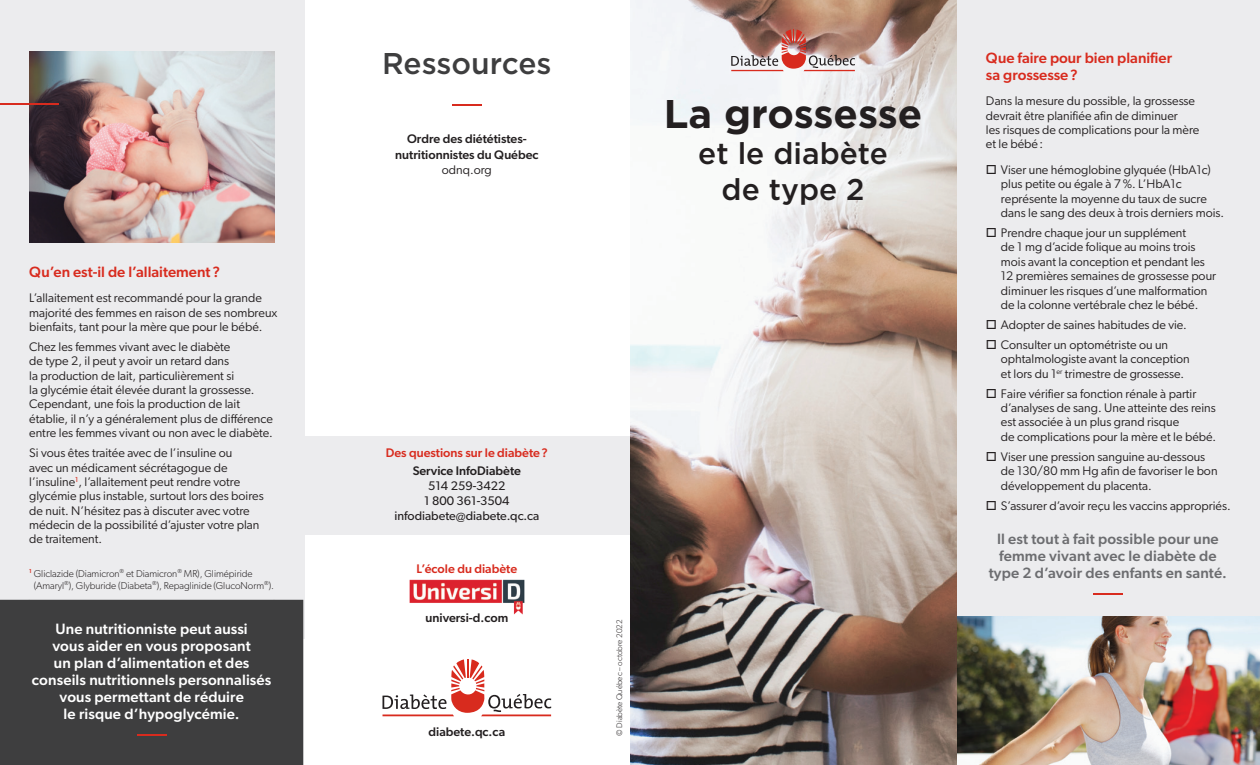
<style>
.page{position:relative;width:1260px;height:765px;background:#fff}
.page>*{position:absolute;margin:0;border:0;box-sizing:border-box;transform-origin:0 0}
.t1{font:700 40px "Gotham";color:#231f20}
.t2{font:500 30px/36.2px "Gotham";color:#231f20;text-align:center}
.t3{font:500 30px "Gotham";color:#3e3e3f}
.t4{font:500 15px/16.9px "Gibson";letter-spacing:.01em;color:#fff;text-align:center}
.t5{font:500 15px/16.9px "Gibson";letter-spacing:.01em;color:#6c6d70;text-align:center}
.t6{font:500 15px/16.2px "Gibson";color:#d82b1e}
.t7{font:12.5px/14.4px "Gibson";color:#231f20}
.t8{font:500 12.5px/16.2px "Gibson";color:#231f20;text-align:center}
.t9{font:12.5px/15px "Gibson";color:#231f20;text-align:center}
.t10{font:500 12.5px "Gibson";color:#d82b1e}
.t11{font:300 10px/12px "Gibson";letter-spacing:-.005em;color:#231f20}
.t12{font:300 8.12px "Gibson";color:#231f20}
</style>
<div class="page">
<div style="left:956px;top:0;width:304px;height:641px;background:#ececee"></div>
<img style="left:956px;top:617px;width:304px;height:148px">
<img style="left:630px;top:0;width:326px;height:765px">
<div style="left:0;top:0;width:304px;height:638px;background:#ececee"></div>
<img style="left:29px;top:51px;width:245px;height:192px">
<hr style="left:0;top:104px;width:59px;height:1px;background:#d82b1e">
<div style="left:304px;top:436px;width:326px;height:99px;background:#ececee"></div>
<svg style="left:382px;top:659px;width:169px;height:57px"></svg>
<img style="left:731px;top:29px;width:124px;height:42px">
<img style="left:409px;top:579px;width:116px;height:36px">
<hr style="left:1093px;top:593px;width:30px;height:1px;background:#d82b1e">
<div style="left:0;top:600px;width:303px;height:165px;background:#3e3e3f"></div>
<svg style="left:137px;top:734px;width:29px;height:1px"></svg>
<hr style="left:452px;top:104px;width:30px;height:2px;background:#d82b1e">
<p class="t6" style="left:29px;top:263px;width:192px">Qu’en est-il de l’allaitement?</p>
<p class="t7" style="left:29px;top:291px;width:250px">L’allaitement est recommandé pour la grande majorité des femmes en raison de ses nombreux bienfaits, tant pour la mère que pour le bébé.</p>
<p class="t7" style="left:29px;top:339px;width:245px">Chez les femmes vivant avec le diabète<br>de type 2, il peut y avoir un retard dans<br>la production de lait, particulièrement si<br>la glycémie était élevée durant la grossesse.<br>Cependant, une fois la production de lait établie, il n’y a généralement plus de différence entre les femmes vivant ou non avec le diabète.</p>
<p class="t7" style="left:29px;top:446px;width:236px">Si vous êtes traitée avec de l’insuline ou<br>avec un médicament sécrétagogue de l’insuline<sup>1</sup>, l’allaitement peut rendre votre glycémie plus instable, surtout lors des boires de nuit. N’hésitez pas à discuter avec votre médecin de la possibilité d’ajuster votre plan de traitement.</p>
<p class="t11" style="left:34px;top:567px;width:242px;text-indent:-5px"><sup>1</sup> Gliclazide (Diamicron<sup>®</sup> et Diamicron<sup>®</sup> MR), Glimépiride (Amaryl<sup>®</sup>), Glyburide (Diabeta<sup>®</sup>), Repaglinide (GlucoNorm<sup>®</sup>).</p>
<p class="t4" style="left:32px;top:620px;width:241px">Une nutritionniste peut aussi<br>vous aider en vous proposant<br>un plan d’alimentation et des conseils nutritionnels personnalisés vous permettant de réduire<br>le risque d’hypoglycémie.</p>
<h2 class="t3" style="left:382px;top:46px;width:171px">Ressources</h2>
<p class="t8" style="left:395px;top:131px;width:145px">Ordre des diététistes&shy;nutritionnistes du Québec</p>
<p class="t7" style="left:442px;top:162px;width:52px">odnq.org</p>
<p class="t10" style="left:386px;top:445px;width:164px">Des questions sur le diabète?</p>
<p class="t8" style="left:413px;top:462px;width:110px">Service InfoDiabète</p>
<p class="t9" style="left:395px;top:478px;width:146px">514 259-3422<br>1 800 361-3504 infodiabete@diabete.qc.ca</p>
<p class="t10" style="left:417px;top:561px;width:102px">L’école du diabète</p>
<p class="t8" style="left:426px;top:609px;width:84px">universi-d.com</p>
<p class="t8" style="left:429px;top:723px;width:78px">diabete.qc.ca</p>
<h1 class="t1" style="left:664px;top:89px;width:260px">La grossesse</h1>
<h2 class="t2" style="left:698px;top:135px;width:191px">et le diabète de type 2</h2>
<p class="t12" style="left:614px;top:736px;width:118px;rotate:-90deg">© Diabète Québec – octobre 2022</p>
<p class="t6" style="left:986px;top:50px;width:188px">Que faire pour bien planifier sa grossesse?</p>
<p class="t7" style="left:986px;top:94px;width:215px">Dans la mesure du possible, la grossesse devrait être planifiée afin de diminuer<br>les risques de complications pour la mère et le bébé:</p>
<p class="t7" style="left:1001px;top:162px;width:225px;text-indent:-15px">□ Viser une hémoglobine glyquée (HbA1c) plus petite ou égale à 7%. L’HbA1c représente la moyenne du taux de sucre dans le sang des deux à trois derniers mois.</p>
<p class="t7" style="left:1001px;top:225px;width:217px;text-indent:-15px">□ Prendre chaque jour un supplément<br>de 1 mg d’acide folique au moins trois mois avant la conception et pendant les 12 premières semaines de grossesse pour diminuer les risques d’une malformation de la colonne vertébrale chez le bébé.</p>
<p class="t7" style="left:986px;top:317px;width:203px">□ Adopter de saines habitudes de vie.</p>
<p class="t7" style="left:1001px;top:337px;width:190px;text-indent:-15px">□ Consulter un optométriste ou un ophtalmologiste avant la conception et lors du 1<sup>er</sup> trimestre de grossesse.</p>
<p class="t7" style="left:1001px;top:386px;width:217px;text-indent:-15px">□ Faire vérifier sa fonction rénale à partir d’analyses de sang. Une atteinte des reins est associée à un plus grand risque<br>de complications pour la mère et le bébé.</p>
<p class="t7" style="left:1001px;top:449px;width:218px;text-indent:-15px">□ Viser une pression sanguine au-dessous de 130/80 mm Hg afin de favoriser le bon développement du placenta.</p>
<p class="t7" style="left:986px;top:498px;width:246px">□ S’assurer d’avoir reçu les vaccins appropriés.</p>
<p class="t5" style="left:989px;top:530px;width:240px">Il est tout à fait possible pour une femme vivant avec le diabète de type 2 d’avoir des enfants en santé.</p>
</div>
